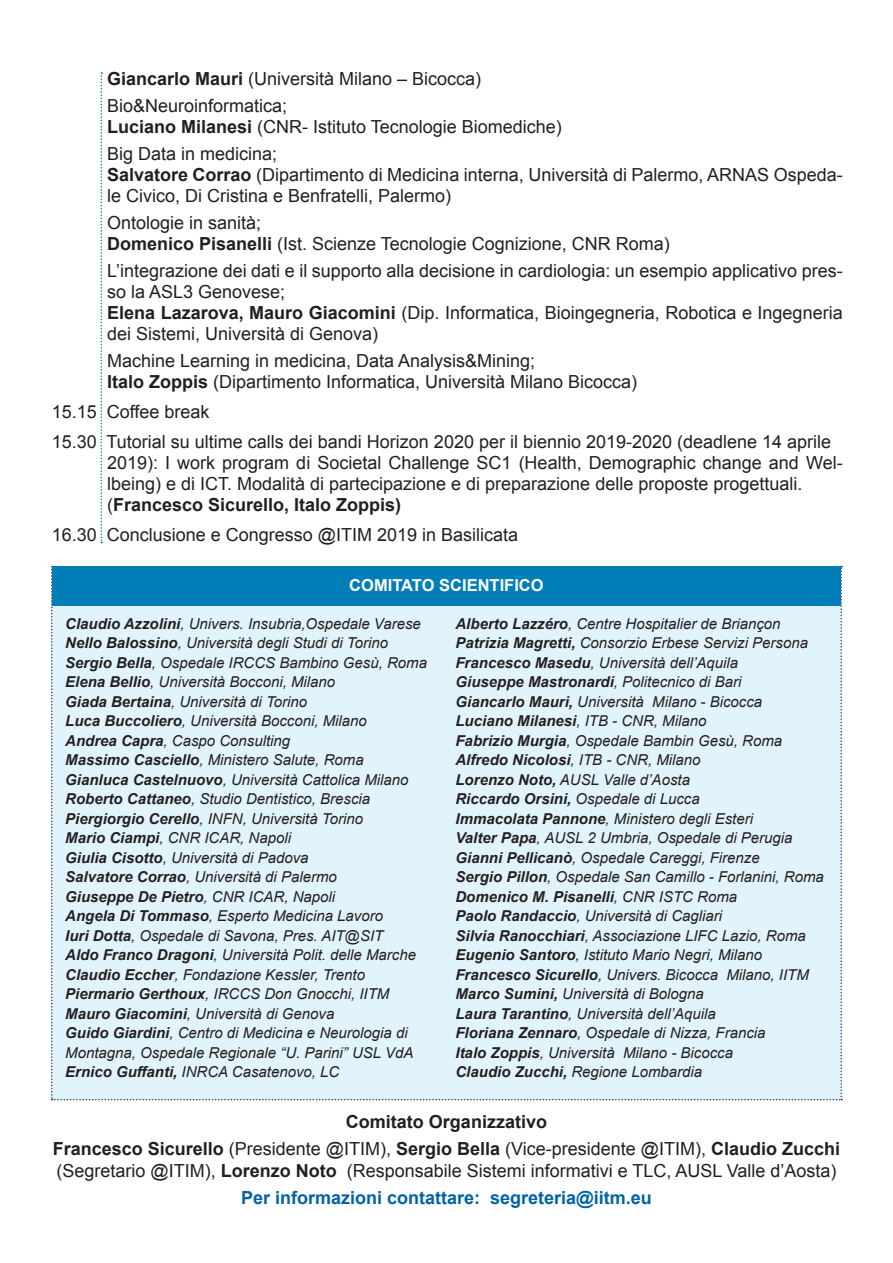
<style>
.page{position:relative;width:893px;height:1263px;background:#fff}
.page>*{position:absolute;margin:0;border:0;box-sizing:border-box;transform-origin:0 0}
.t1{font:18px/21px "Arial";color:#231f20}
.t2{font:700 18px "Arial";color:#231f20}
.t3{font:700 18px "Arial";color:#0163a3}
.t4{font:700 16.5px "Arial";color:#fff}
.t5{font:italic 15px/19.5px "Arial";color:#231f20}
.t6{font:italic 700 15px "Arial";color:#231f20}
.s1{font-weight:700}
.s2{font-weight:400}
</style>
<div class="page">
<div style="left:51px;top:566px;width:791px;height:534px;background:#e1f4fc"></div>
<div style="left:53px;top:567px;width:788px;height:39px;background:#007eb7"></div>
<svg style="left:101px;top:72px;width:1px;height:471px"></svg>
<p class="t1" style="left:107px;top:69px;width:376px"><span class="s1">Giancarlo Mauri</span> (Università Milano – Bicocca)</p>
<p class="t1" style="left:107px;top:96px;width:182px">Bio&amp;Neuroinformatica;</p>
<p class="t1" style="left:107px;top:117px;width:456px"><span class="s1">Luciano Milanesi</span> (CNR- Istituto Tecnologie Biomediche)</p>
<p class="t1" style="left:107px;top:144px;width:172px">Big Data in medicina;</p>
<p class="t1" style="left:107px;top:165px;width:737px"><span class="s1">Salvatore Corrao</span> (Dipartimento di Medicina interna, Università di Palermo, ARNAS Ospeda&shy;le Civico, Di Cristina e Benfratelli, Palermo)</p>
<p class="t1" style="left:107px;top:213px;width:156px">Ontologie in sanità;</p>
<p class="t1" style="left:107px;top:234px;width:564px"><span class="s1">Domenico Pisanelli</span> (Ist. Scienze Tecnologie Cognizione, CNR Roma)</p>
<p class="t1" style="left:107px;top:261px;width:737px">L’integrazione dei dati e il supporto alla decisione in cardiologia: un esempio applicativo pres&shy;so la ASL3 Genovese;</p>
<p class="t1" style="left:107px;top:303px;width:737px"><span class="s1">Elena Lazarova, Mauro Giacomini</span> (Dip. Informatica, Bioingegneria, Robotica e Ingegneria dei Sistemi, Università di Genova)</p>
<p class="t1" style="left:107px;top:351px;width:430px">Machine Learning in medicina, Data Analysis&amp;Mining;</p>
<p class="t1" style="left:107px;top:372px;width:532px"><span class="s1">Italo Zoppis</span> (Dipartimento Informatica, Università Milano Bicocca)</p>
<p class="t1" style="left:52px;top:402px;width:159px">15.15 Coffee break</p>
<p class="t1" style="left:52px;top:432px;width:781px">15.30 Tutorial su ultime calls dei bandi Horizon 2020 per il biennio 2019-2020 (deadlene 14 aprile</p>
<p class="t1" style="left:107px;top:453px;width:737px">2019): I work program di Societal Challenge SC1 (Health, Demographic change and Wel&shy;lbeing) e di ICT. Modalità di partecipazione e di preparazione delle proposte progettuali.</p>
<p class="t2" style="left:107px;top:493px;width:296px"><span class="s2">(</span>Francesco Sicurello, Italo Zoppis)</p>
<p class="t1" style="left:52px;top:525px;width:468px">16.30 Conclusione e Congresso @ITIM 2019 in Basilicata</p>
<p class="t4" style="left:349px;top:575px;width:196px">COMITATO SCIENTIFICO</p>
<p class="t5" style="left:455px;top:614px;width:327px"><span class="s1">Alberto Lazzéro</span>, Centre Hospitalier de Briançon</p>
<p class="t5" style="left:455px;top:633px;width:354px"><span class="s1">Patrizia Magretti,</span> Consorzio Erbese Servizi Persona</p>
<p class="t5" style="left:455px;top:653px;width:284px"><span class="s1">Francesco Masedu</span>, Università dell’Aquila</p>
<p class="t6" style="left:455px;top:672px;width:287px">Giuseppe Mastronardi<span class="s2">, Politecnico di Bari</span></p>
<p class="t5" style="left:455px;top:692px;width:308px"><span class="s1">Giancarlo Mauri,</span> Università Milano - Bicocca</p>
<p class="t6" style="left:455px;top:711px;width:252px">Luciano Milanesi<span class="s2">, ITB - CNR, Milano</span></p>
<p class="t5" style="left:455px;top:731px;width:328px"><span class="s1">Fabrizio Murgia</span>, Ospedale Bambin Gesù, Roma</p>
<p class="t6" style="left:455px;top:750px;width:247px">Alfredo Nicolosi<span class="s2">, ITB - CNR, Milano</span></p>
<p class="t5" style="left:455px;top:770px;width:236px"><span class="s1">Lorenzo Noto,</span> AUSL Valle d’Aosta</p>
<p class="t6" style="left:455px;top:789px;width:246px">Riccardo Orsini, <span class="s2">Ospedale di Lucca</span></p>
<p class="t5" style="left:455px;top:809px;width:299px"><span class="s1">Immacolata Pannone</span>, Ministero degli Esteri</p>
<p class="t5" style="left:455px;top:828px;width:339px"><span class="s1">Valter Papa</span>, AUSL 2 Umbria, Ospedale di Perugia</p>
<p class="t5" style="left:455px;top:848px;width:306px"><span class="s1">Gianni Pellicanò</span>, Ospedale Careggi, Firenze</p>
<p class="t5" style="left:455px;top:867px;width:370px"><span class="s1">Sergio Pillon</span>, Ospedale San Camillo - Forlanini, Roma</p>
<p class="t6" style="left:455px;top:887px;width:283px">Domenico M. Pisanelli<span class="s2">, CNR ISTC Roma</span></p>
<p class="t5" style="left:455px;top:906px;width:268px"><span class="s1">Paolo Randaccio</span>, Università di Cagliari</p>
<p class="t5" style="left:455px;top:926px;width:352px"><span class="s1">Silvia Ranocchiari</span>, Associazione LIFC Lazio, Roma</p>
<p class="t5" style="left:455px;top:945px;width:308px"><span class="s1">Eugenio Santoro</span>, Istituto Mario Negri, Milano</p>
<p class="t5" style="left:455px;top:965px;width:355px"><span class="s1">Francesco Sicurello</span>, Univers. Bicocca Milano, IITM</p>
<p class="t5" style="left:455px;top:984px;width:250px"><span class="s1">Marco Sumini,</span> Università di Bologna</p>
<p class="t5" style="left:455px;top:1004px;width:262px"><span class="s1">Laura Tarantino</span>, Università dell’Aquila</p>
<p class="t5" style="left:455px;top:1023px;width:312px"><span class="s1">Floriana Zennaro</span>, Ospedale di Nizza, Francia</p>
<p class="t5" style="left:455px;top:1043px;width:279px"><span class="s1">Italo Zoppis</span>, Università Milano - Bicocca</p>
<p class="t5" style="left:455px;top:1062px;width:248px"><span class="s1">Claudio Zucchi,</span> Regione Lombardia</p>
<p class="t2" style="left:346px;top:1110px;width:203px">Comitato Organizzativo</p>
<p class="t1" style="left:53px;top:1138px;width:789px;line-height:21.6px"><span class="s1">Francesco Sicurello</span> (Presidente @ITIM), <span class="s1">Sergio Bella</span> (Vice-presidente @ITIM), <span class="s1">Claudio Zucchi </span>(Segretario @ITIM), <span class="s1">Lorenzo Noto</span> (Responsabile Sistemi informativi e TLC, AUSL Valle d’Aosta)</p>
<p class="t3" style="left:241px;top:1186px;width:412px">Per informazioni contattare: segreteria@iitm.eu</p>
<p class="t5" style="left:65px;top:614px;width:357px"><span class="s1">Claudio Azzolini</span>, Univers. Insubria,Ospedale Varese</p>
<p class="t5" style="left:65px;top:633px;width:324px"><span class="s1">Nello Balossino</span>, Università degli Studi di Torino</p>
<p class="t5" style="left:65px;top:653px;width:363px"><span class="s1">Sergio Bella</span>, Ospedale IRCCS Bambino Gesù, Roma</p>
<p class="t5" style="left:65px;top:672px;width:272px"><span class="s1">Elena Bellio</span>, Università Bocconi, Milano</p>
<p class="t5" style="left:65px;top:692px;width:244px"><span class="s1">Giada Bertaina</span>, Università di Torino</p>
<p class="t5" style="left:65px;top:711px;width:303px"><span class="s1">Luca Buccoliero</span>, Università Bocconi, Milano</p>
<p class="t5" style="left:65px;top:731px;width:227px"><span class="s1">Andrea Capra</span>, Caspo Consulting</p>
<p class="t5" style="left:65px;top:750px;width:300px"><span class="s1">Massimo Casciello</span>, Ministero Salute, Roma</p>
<p class="t5" style="left:65px;top:770px;width:345px"><span class="s1">Gianluca Castelnuovo</span>, Università Cattolica Milano</p>
<p class="t5" style="left:65px;top:789px;width:307px"><span class="s1">Roberto Cattaneo</span>, Studio Dentistico, Brescia</p>
<p class="t5" style="left:65px;top:809px;width:299px"><span class="s1">Piergiorgio Cerello</span>, INFN, Università Torino</p>
<p class="t5" style="left:65px;top:828px;width:227px"><span class="s1">Mario Ciampi</span>, CNR ICAR, Napoli</p>
<p class="t5" style="left:65px;top:848px;width:245px"><span class="s1">Giulia Cisotto</span>, Università di Padova</p>
<p class="t5" style="left:65px;top:867px;width:273px"><span class="s1">Salvatore Corrao</span>, Università di Palermo</p>
<p class="t6" style="left:65px;top:887px;width:272px">Giuseppe De Pietro<span class="s2">, CNR ICAR, Napoli</span></p>
<p class="t5" style="left:65px;top:906px;width:319px"><span class="s1">Angela Di Tommaso</span>, Esperto Medicina Lavoro</p>
<p class="t5" style="left:65px;top:926px;width:320px"><span class="s1">Iuri Dotta</span>, Ospedale di Savona, Pres. AIT@SIT</p>
<p class="t5" style="left:65px;top:945px;width:352px"><span class="s1">Aldo Franco Dragoni</span>, Università Polit. delle Marche</p>
<p class="t5" style="left:65px;top:965px;width:301px"><span class="s1">Claudio Eccher</span>, Fondazione Kessler, Trento</p>
<p class="t5" style="left:65px;top:984px;width:326px"><span class="s1">Piermario Gerthoux</span>, IRCCS Don Gnocchi, IITM</p>
<p class="t5" style="left:65px;top:1004px;width:271px"><span class="s1">Mauro Giacomini</span>, Università di Genova</p>
<p class="t5" style="left:65px;top:1023px;width:350px"><span class="s1">Guido Giardini</span>, Centro di Medicina e Neurologia di<br>Montagna, Ospedale Regionale “U. Parini” USL VdA</p>
<p class="t5" style="left:65px;top:1062px;width:276px"><span class="s1">Ernico Guffanti,</span> INRCA Casatenovo, LC</p>
</div>
